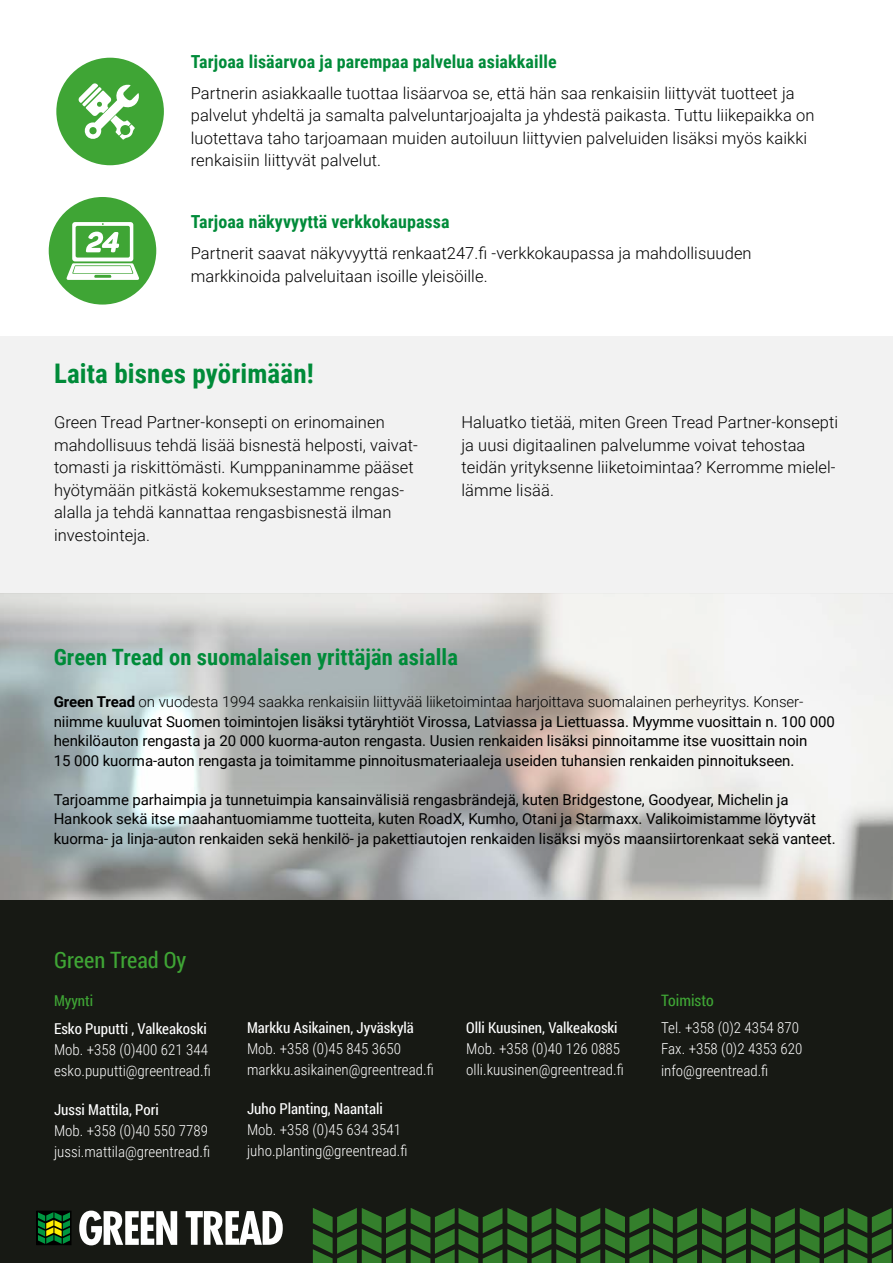
<style>
.page{position:relative;width:893px;height:1263px;background:#fff}
.page>*{position:absolute;margin:0;border:0;box-sizing:border-box;transform-origin:0 0}
.t1{font:700 27px "Roboto Condensed";letter-spacing:.005em;color:#008b39}
.t2{font:700 22.5px "Roboto Condensed";letter-spacing:.005em;color:#008b39}
.t3{font:22.5px "Roboto Condensed";color:#3fa535}
.t4{font:700 18px "Roboto Condensed";letter-spacing:.005em;color:#008b39}
.t5{font:300 16.5px/22.5px "Roboto";letter-spacing:.005em;color:#000}
.t6{font:15.75px "Roboto Condensed";color:#3fa535}
.t7{font:15px/19.5px "Roboto";letter-spacing:-.005em;color:#000}
.t8{font:300 15px/21px "Roboto Condensed";color:#fff}
.t9{font:15px "Roboto Condensed";color:#fff}
.t10{font:15px "Roboto Condensed";color:#3fa535}
.s1{font-weight:700}
.s2{font-weight:300}
</style>
<div class="page">
<div style="left:0;top:336px;width:893px;height:257px;background:#f2f2f2"></div>
<div style="left:0;top:900px;width:893px;height:363px;background:#171914"></div>
<svg style="left:313px;top:1208px;width:579px;height:55px"></svg>
<div style="left:37px;top:1211px;width:34px;height:34px;border:1px solid #000"></div>
<svg style="left:38px;top:1212px;width:32px;height:32px"></svg>
<svg style="left:186px;top:1211px;width:97px;height:34px"></svg>
<svg style="left:79px;top:1210px;width:98px;height:35px"></svg>
<div style="left:49px;top:197px;width:107px;height:108px;background:#3fa535;border-radius:50%"></div>
<svg style="left:66px;top:222px;width:73px;height:58px"></svg>
<div style="left:56px;top:58px;width:108px;height:107px;background:#3fa535;border-radius:50%"></div>
<svg style="left:78px;top:83px;width:61px;height:57px"></svg>
<p class="t4" style="left:191px;top:48px;width:367px">Tarjoaa lisäarvoa ja parempaa palvelua asiakkaille</p>
<p class="t5" style="left:191px;top:81px;width:625px">Partnerin asiakkaalle tuottaa lisäarvoa se, että hän saa renkaisiin liittyvät tuotteet ja palvelut yhdeltä ja samalta palveluntarjoajalta ja yhdestä paikasta. Tuttu liikepaikka on luotettava taho tarjoamaan muiden autoiluun liittyvien palveluiden lisäksi myös kaikki renkaisiin liittyvät palvelut.</p>
<p class="t4" style="left:191px;top:209px;width:260px">Tarjoaa näkyvyyttä verkkokaupassa</p>
<p class="t5" style="left:191px;top:241px;width:562px">Partnerit saavat näkyvyyttä renkaat247.fi -verkkokaupassa ja mahdollisuuden markkinoida palveluitaan isoille yleisöille.</p>
<h1 class="t1" style="left:54px;top:354px;width:261px">Laita bisnes pyörimään!</h1>
<p class="t5" style="left:54px;top:410px;width:365px">Green Tread Partner-konsepti on erinomainen mahdollisuus tehdä lisää bisnestä helposti, vaivat&shy;tomasti ja riskittömästi. Kumppaninamme pääset hyötymään pitkästä kokemuksestamme rengas&shy;alalla ja tehdä kannattaa rengasbisnestä ilman investointeja.</p>
<p class="t5" style="left:461px;top:410px;width:378px">Haluatko tietää, miten Green Tread Partner-konsepti ja uusi digitaalinen palvelumme voivat tehostaa teidän yrityksenne liiketoimintaa? Kerromme mielel&shy;lämme lisää.</p>
<h2 class="t2" style="left:54px;top:641px;width:406px">Green Tread on suomalaisen yrittäjän asialla</h2>
<p class="t7" style="left:54px;top:691px;width:783px"><span class="s1">Green Tread</span> <span class="s2">on vuodesta 1994 saakka renkaisiin liittyvää liiketoimintaa harjoittava suomalainen perheyritys. Konser&shy;</span>niimme kuuluvat Suomen toimintojen lisäksi tytäryhtiöt Virossa, Latviassa ja Liettuassa. Myymme vuosittain n. 100 000 henkilöauton rengasta ja 20 000 kuorma-auton rengasta. Uusien renkaiden lisäksi pinnoitamme itse vuosittain noin<br>15 000 kuorma-auton rengasta ja toimitamme pinnoitusmateriaaleja useiden tuhansien renkaiden pinnoitukseen.</p>
<p class="t7" style="left:54px;top:789px;width:783px">Tarjoamme parhaimpia ja tunnetuimpia kansainvälisiä rengasbrändejä, kuten Bridgestone, Goodyear, Michelin ja<br>Hankook sekä itse maahantuomiamme tuotteita, kuten RoadX, Kumho, Otani ja Starmaxx. Valikoimistamme löytyvät kuorma- ja linja-auton renkaiden sekä henkilö- ja pakettiautojen renkaiden lisäksi myös maansiirtorenkaat sekä vanteet.</p>
<h2 class="t3" style="left:54px;top:945px;width:134px">Green Tread Oy</h2>
<p class="t10" style="left:54px;top:991px;width:41px">Myynti</p>
<p class="t9" style="left:54px;top:1018px;width:154px">Esko Puputti , Valkeakoski</p>
<p class="t8" style="left:54px;top:1038px;width:158px">Mob. +358 (0)400 621 344 esko.puputti@greentread.fi</p>
<p class="t9" style="left:54px;top:1099px;width:106px">Jussi Mattila, Pori</p>
<p class="t8" style="left:54px;top:1119px;width:158px">Mob. +358 (0)40 550 7789 jussi.mattila@greentread.fi</p>
<p class="t9" style="left:247px;top:1017px;width:168px">Markku Asikainen, Jyväskylä</p>
<p class="t8" style="left:247px;top:1038px;width:188px">Mob. +358 (0)45 845 3650 markku.asikainen@greentread.fi</p>
<p class="t9" style="left:247px;top:1098px;width:137px">Juho Planting, Naantali</p>
<p class="t8" style="left:247px;top:1119px;width:162px">Mob. +358 (0)45 634 3541 juho.planting@greentread.fi</p>
<p class="t9" style="left:466px;top:1017px;width:153px">Olli Kuusinen, Valkeakoski</p>
<p class="t8" style="left:466px;top:1038px;width:159px">Mob. +358 (0)40 126 0885 olli.kuusinen@greentread.fi</p>
<p class="t6" style="left:661px;top:989px;width:54px">Toimisto</p>
<p class="t8" style="left:661px;top:1016px;width:143px">Tel. +358 (0)2 4354 870<br>Fax. +358 (0)2 4353 620</p>
<p class="t8" style="left:661px;top:1060px;width:109px">info@greentread.fi</p>
</div>
